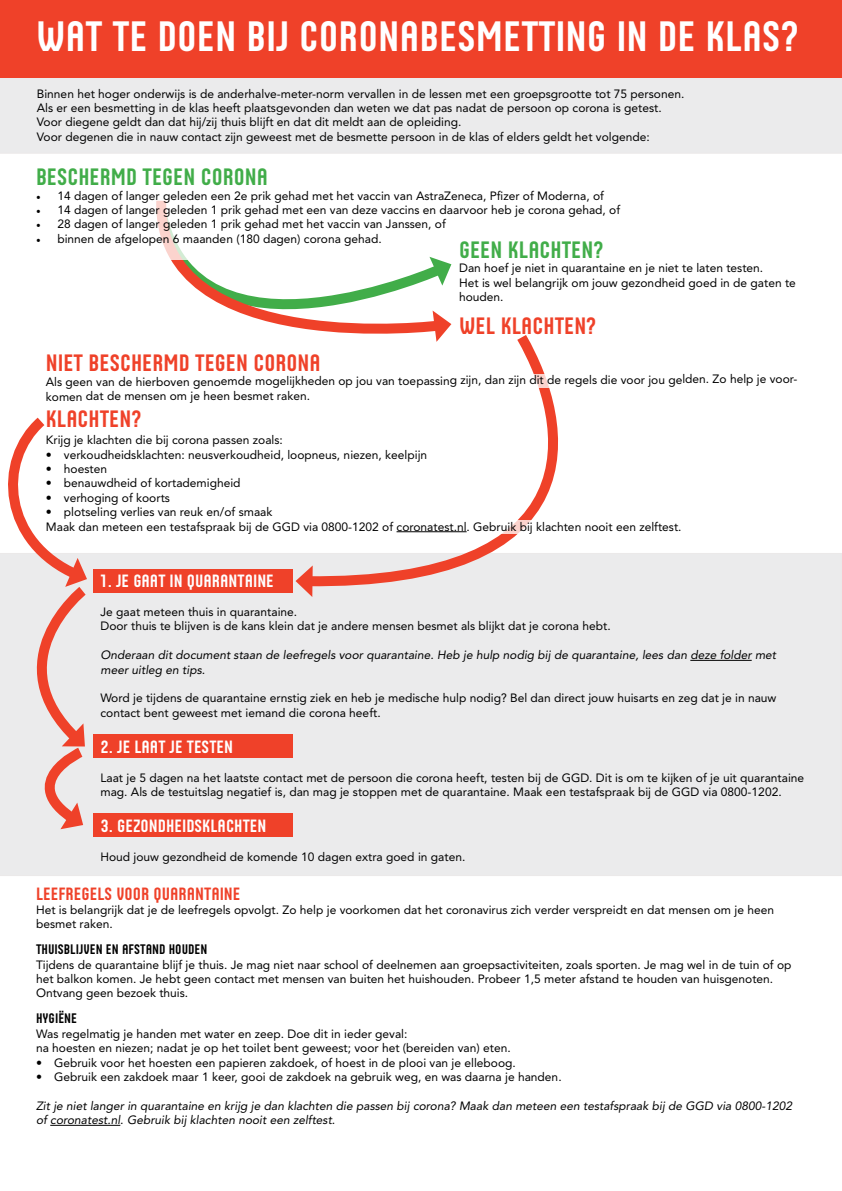
<style>
.page{position:relative;width:842px;height:1191px;background:#fff}
.page>*{position:absolute;margin:0;border:0;box-sizing:border-box;transform-origin:0 0}
.t1{font:43px "Husans";color:#fff}
.t2{font:24px "Husans";color:#ef4129}
.t3{font:24px "Husans";color:#41ad49}
.t4{font:18px "Husans";color:#fff}
.t5{font:18px "Husans";color:#ef4129}
.t6{font:14px "Husans";color:#000}
.t7{font:12px/14.4px "Avenir LT Std";color:#000}
.t8{font:italic 12px/14.4px "Avenir LT Std";color:#000}
.s1{font-family:"Minion Pro"}
</style>
<div class="page">
<div style="left:0;top:78px;width:842px;height:76px;background:#ebebec"></div>
<div style="left:0;top:553px;width:842px;height:323px;background:#ebebec"></div>
<svg style="left:171px;top:257px;width:280px;height:71px"></svg>
<svg style="left:433px;top:310px;width:18px;height:14px"></svg>
<svg style="left:156px;top:200px;width:60px;height:60px"></svg>
<div style="left:0;top:0;width:842px;height:78px;background:#ef4129"></div>
<svg style="left:296px;top:324px;width:302px;height:267px"></svg>
<svg style="left:296px;top:565px;width:17px;height:32px"></svg>
<div style="left:93px;top:569px;width:200px;height:24px;background:#ef4129"></div>
<div style="left:93px;top:734px;width:200px;height:23px;background:#ef4129"></div>
<div style="left:93px;top:813px;width:200px;height:23px;background:#ef4129"></div>
<svg style="left:0;top:417px;width:92px;height:416px"></svg>
<hr style="left:50px;top:1125px;width:70px;height:1px;background:#000">
<div style="left:42px;top:441px;width:245px;height:92px;background:#fff"></div>
<div style="left:387px;top:520px;width:46px;height:13px;background:#fff"></div>
<hr style="left:690px;top:660px;width:62px;height:1px;background:#000">
<svg style="left:533px;top:374px;width:18px;height:13px"></svg>
<svg style="left:495px;top:520px;width:47px;height:13px"></svg>
<hr style="left:397px;top:531px;width:70px;height:1px;background:#000">
<h1 class="t1" style="left:36px;top:12px;width:765px">WAT TE DOEN BIJ CORONABESMETTING IN DE KLAS?</h1>
<p class="t7" style="left:37px;top:86px;width:649px">Binnen het hoger onderwijs is de anderhalve-meter-norm vervallen in de lessen met een groepsgrootte tot 75 personen.<br>Als er een besmetting in de klas heeft plaatsgevonden dan weten we dat pas nadat de persoon op corona is getest.<br>Voor diegene geldt dan dat hij/zij thuis blijft en dat dit meldt aan de opleiding.<br>Voor degenen die in nauw contact zijn geweest met de besmette persoon in de klas of elders geldt het volgende:</p>
<h2 class="t3" style="left:36px;top:163px;width:233px">BESCHERMD TEGEN CORONA</h2>
<p class="t7" style="left:36px;top:188px;width:569px"><span class="s1">•</span> 14 dagen of langer geleden een 2e prik gehad met het vaccin van AstraZeneca, Pfizer of Moderna, of</p>
<p class="t7" style="left:36px;top:203px;width:586px"><span class="s1">•</span> 14 dagen of langer geleden 1 prik gehad met een van deze vaccins en daarvoor heb je corona gehad, of</p>
<p class="t7" style="left:36px;top:217px;width:411px"><span class="s1">•</span> 28 dagen of langer geleden 1 prik gehad met het vaccin van Janssen, of</p>
<p class="t7" style="left:36px;top:231px;width:347px"><span class="s1">•</span> binnen de afgelopen 6 maanden (180 dagen) corona gehad.</p>
<p class="t7" style="left:459px;top:261px;width:338px">Dan hoef je niet in quarantaine en je niet te laten testen.<br>Het is wel belangrijk om jouw gezondheid goed in de gaten te houden.</p>
<h2 class="t3" style="left:459px;top:236px;width:146px">GEEN KLACHTEN?</h2>
<h2 class="t2" style="left:459px;top:312px;width:139px">WEL KLACHTEN?</h2>
<h2 class="t2" style="left:46px;top:349px;width:276px">NIET BESCHERMD TEGEN CORONA</h2>
<h2 class="t2" style="left:46px;top:405px;width:97px">KLACHTEN?</h2>
<p class="t7" style="left:46px;top:373px;width:753px;line-height:15.5px">Als geen van de hierboven genoemde mogelijkheden op jou van toepassing zijn, dan zijn dit de regels die voor jou gelden. Zo help je voor&shy;komen dat de mensen om je heen besmet raken.</p>
<p class="t7" style="left:46px;top:433px;width:238px">Krijg je klachten die bij corona passen zoals:</p>
<p class="t7" style="left:46px;top:447px;width:383px">• verkoudheidsklachten: neusverkoudheid, loopneus, niezen, keelpijn</p>
<p class="t7" style="left:46px;top:461px;width:63px">• hoesten</p>
<p class="t7" style="left:46px;top:476px;width:196px">• benauwdheid of kortademigheid</p>
<p class="t7" style="left:46px;top:490px;width:126px">• verhoging of koorts</p>
<p class="t7" style="left:46px;top:505px;width:637px">• plotseling verlies van reuk en/of smaak<br>Maak dan meteen een testafspraak bij de GGD via 0800-1202 of coronatest.nl. Gebruik bij klachten nooit een zelftest.</p>
<h3 class="t4" style="left:100px;top:570px;width:175px">1. JE GAAT IN QUARANTAINE</h3>
<p class="t7" style="left:100px;top:604px;width:512px">Je gaat meteen thuis in quarantaine.<br>Door thuis te blijven is de kans klein dat je andere mensen besmet als blijkt dat je corona hebt.</p>
<p class="t8" style="left:100px;top:648px;width:677px">Onderaan dit document staan de leefregels voor quarantaine. Heb je hulp nodig bij de quarantaine, lees dan deze folder met meer uitleg en tips.</p>
<p class="t7" style="left:100px;top:691px;width:677px">Word je tijdens de quarantaine ernstig ziek en heb je medische hulp nodig? Bel dan direct jouw huisarts en zeg dat je in nauw contact bent geweest met iemand die corona heeft.</p>
<h3 class="t4" style="left:100px;top:736px;width:134px">2. JE LAAT JE TESTEN</h3>
<p class="t7" style="left:100px;top:770px;width:705px">Laat je 5 dagen na het laatste contact met de persoon die corona heeft, testen bij de GGD. Dit is om te kijken of je uit quarantaine mag. Als de testuitslag negatief is, dan mag je stoppen met de quarantaine. Maak een testafspraak bij de GGD via 0800-1202.</p>
<h3 class="t4" style="left:100px;top:815px;width:167px">3. GEZONDHEIDSKLACHTEN</h3>
<p class="t7" style="left:100px;top:849px;width:366px">Houd jouw gezondheid de komende 10 dagen extra goed in gaten.</p>
<h3 class="t5" style="left:36px;top:883px;width:206px">LEEFREGELS VOOR QUARANTAINE</h3>
<p class="t7" style="left:36px;top:902px;width:739px">Het is belangrijk dat je de leefregels opvolgt. Zo help je voorkomen dat het coronavirus zich verder verspreidt en dat mensen om je heen besmet raken.</p>
<p class="t6" style="left:36px;top:941px;width:173px">THUISBLIJVEN EN AFSTAND HOUDEN</p>
<p class="t7" style="left:36px;top:957px;width:757px">Tijdens de quarantaine blijf je thuis. Je mag niet naar school of deelnemen aan groepsactiviteiten, zoals sporten. Je mag wel in de tuin of op het balkon komen. Je hebt geen contact met mensen van buiten het huishouden. Probeer 1,5 meter afstand te houden van huisgenoten.<br>Ontvang geen bezoek thuis.</p>
<p class="t6" style="left:36px;top:1010px;width:43px">HYGIËNE</p>
<p class="t7" style="left:36px;top:1026px;width:476px">Was regelmatig je handen met water en zeep. Doe dit in ieder geval:<br>na hoesten en niezen; nadat je op het toilet bent geweest; voor het (bereiden van) eten.</p>
<p class="t7" style="left:36px;top:1055px;width:481px">• Gebruik voor het hoesten een papieren zakdoek, of hoest in de plooi van je elleboog.</p>
<p class="t7" style="left:36px;top:1069px;width:527px">• Gebruik een zakdoek maar 1 keer, gooi de zakdoek na gebruik weg, en was daarna je handen.</p>
<p class="t8" style="left:36px;top:1098px;width:758px">Zit je niet langer in quarantaine en krijg je dan klachten die passen bij corona? Maak dan meteen een testafspraak bij de GGD via 0800-1202 of coronatest.nl. Gebruik bij klachten nooit een zelftest.</p>
</div>
